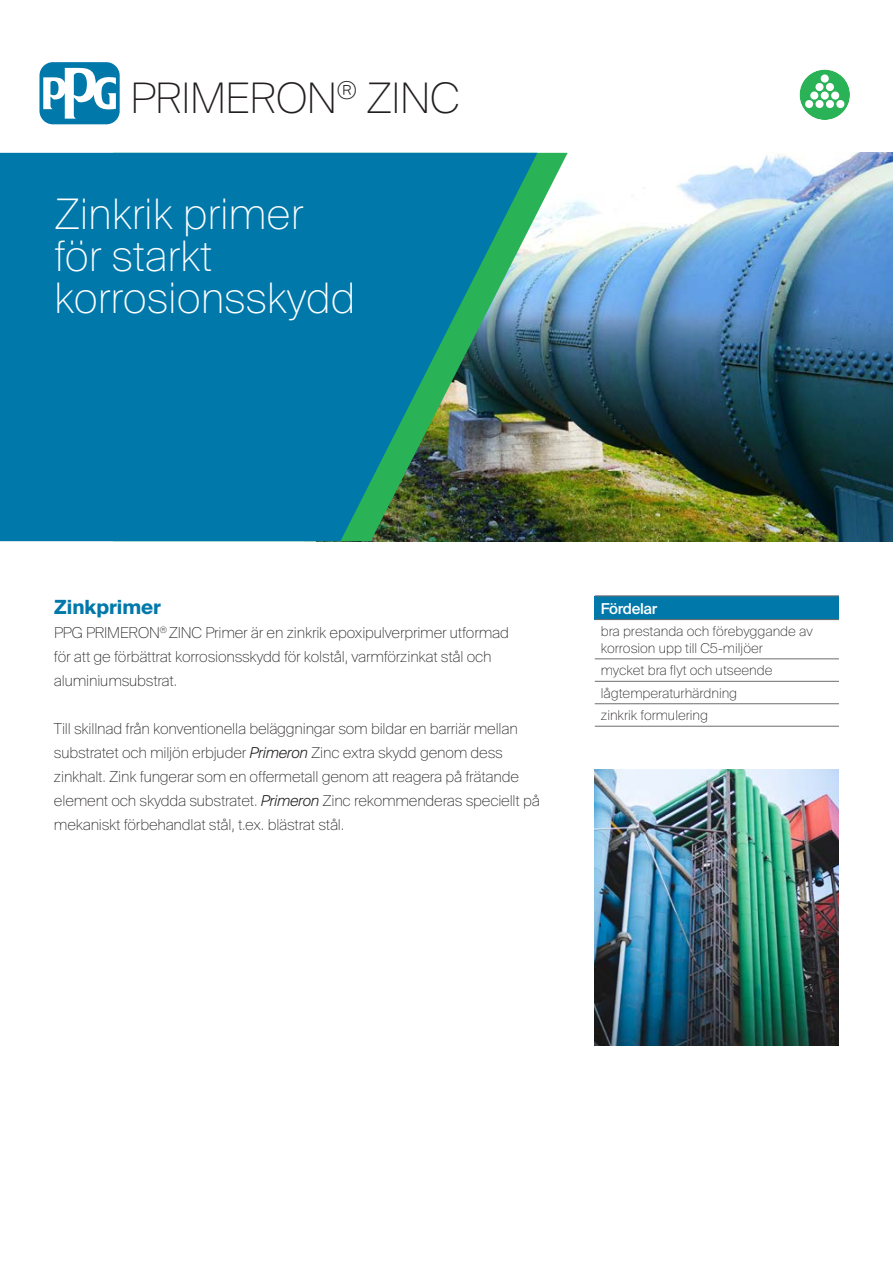
<style>
.page{position:relative;width:893px;height:1263px;background:#fff}
.page>*{position:absolute;margin:0;border:0;box-sizing:border-box;transform-origin:0 0}
.t1{font:100 42px/42px "Suisse Intl";color:#fff}
.t2{font:100 42px "Suisse Intl";letter-spacing:-.01em;color:#231f20}
.t3{font:700 19.5px "Suisse Intl";color:#0078aa}
.t4{font:100 15px/24px "Suisse Intl";letter-spacing:-.01em;color:#231f20}
.t5{font:500 15px "Suisse Intl";letter-spacing:-.02em;color:#fff}
.t6{font:100 13.5px/22.5px "Suisse Intl";color:#231f20}
.s1{font-weight:300;font-style:italic}
</style>
<div class="page">
<div style="left:595px;top:596px;width:244px;height:23px;background:#0078aa"></div>
<hr style="left:595px;top:595px;width:244px;height:1px;background:#6c6d70">
<hr style="left:595px;top:619px;width:244px;height:1px;background:#6c6d70">
<hr style="left:595px;top:659px;width:244px;height:1px;background:#6c6d70">
<hr style="left:595px;top:681px;width:244px;height:1px;background:#6c6d70">
<hr style="left:595px;top:703px;width:244px;height:1px;background:#6c6d70">
<hr style="left:595px;top:726px;width:244px;height:1px;background:#6c6d70">
<img style="left:594px;top:770px;width:245px;height:276px">
<img style="left:568px;top:153px;width:325px;height:388px">
<img style="left:537px;top:153px;width:31px;height:388px">
<div style="left:39px;top:62px;width:81px;height:62px;background:#0078aa;border-radius:13px"></div>
<svg style="left:43px;top:66px;width:73px;height:53px"></svg>
<svg style="left:0;top:153px;width:537px;height:388px;background:#0c789b"></svg>
<svg style="left:799px;top:69px;width:51px;height:51px"></svg>
<h1 class="t2" style="left:131px;top:74px;width:330px">PRIMERON<sup>®</sup> ZINC</h1>
<h1 class="t1" style="left:54px;top:194px;width:303px">Zinkrik primer för starkt korrosionsskydd</h1>
<h2 class="t3" style="left:54px;top:596px;width:109px">Zinkprimer</h2>
<p class="t4" style="left:54px;top:621px;width:456px">PPG PRIMERON<sup>®</sup> ZINC Primer är en zinkrik epoxipulverprimer utformad för att ge förbättrat korrosionsskydd för kolstål, varmförzinkat stål och aluminiumsubstrat.</p>
<p class="t4" style="left:54px;top:717px;width:487px">Till skillnad från konventionella beläggningar som bildar en barriär mellan substratet och miljön erbjuder <span class="s1">Primeron</span> Zinc extra skydd genom dess zinkhalt. Zink fungerar som en offermetall genom att reagera på frätande element och skydda substratet. <span class="s1">Primeron</span> Zinc rekommenderas speciellt på mekaniskt förbehandlat stål, t.ex. blästrat stål.</p>
<p class="t5" style="left:601px;top:599px;width:58px">Fördelar</p>
<p class="t6" style="left:601px;top:623px;width:213px;line-height:16.5px">bra prestanda och förebyggande av korrosion upp till C5-miljöer</p>
<p class="t6" style="left:601px;top:659px;width:173px">mycket bra flyt och utseende lågtemperaturhärdning zinkrik formulering</p>
</div>
